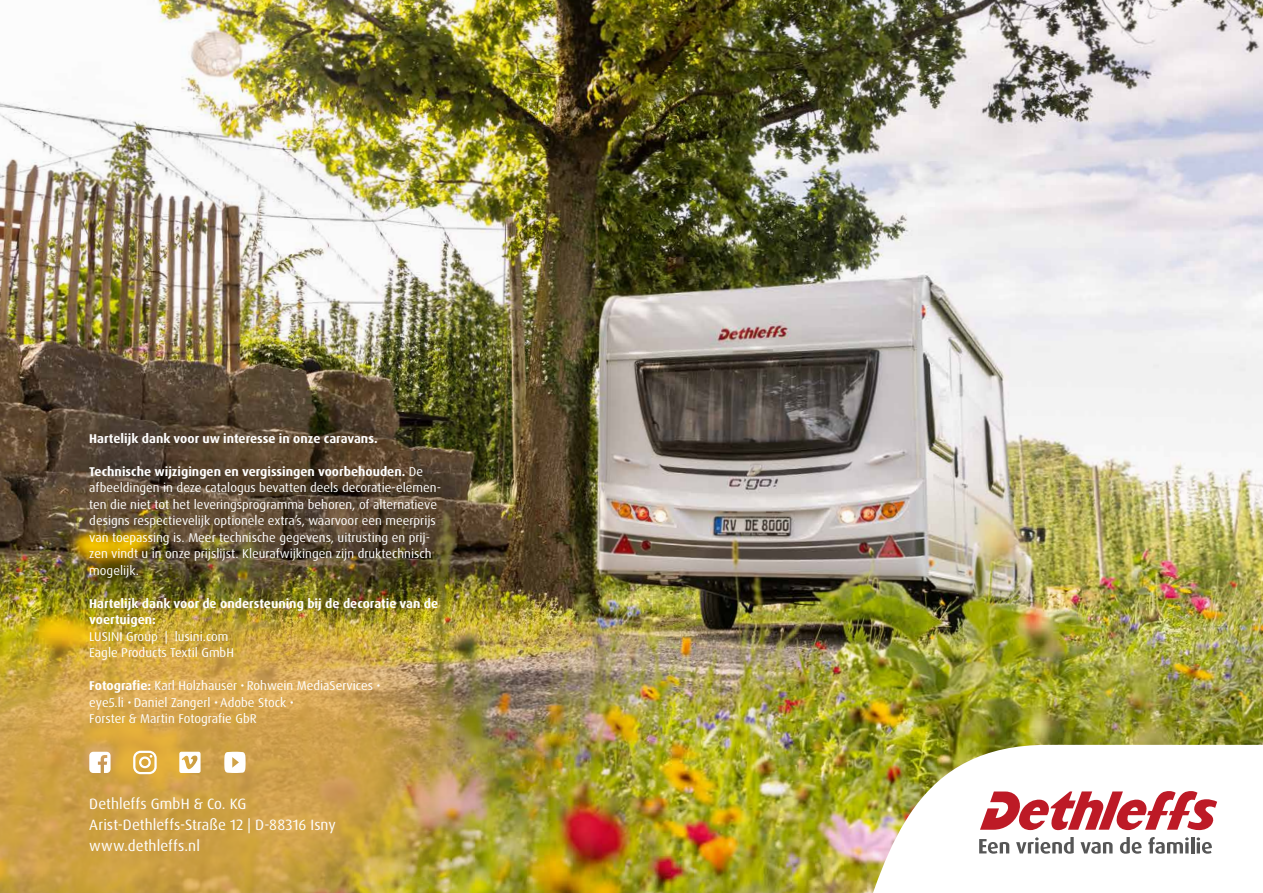
<style>
.page{position:relative;width:1263px;height:893px;background:#fff}
.page>*{position:absolute;margin:0;border:0;box-sizing:border-box;transform-origin:0 0}
.t1{font:15px/21px "Dax OT";letter-spacing:.005em;color:#fff}
.t2{font:12.75px/16.5px "Dax OT";color:#fff}
.t3{font:700 12.75px/16.5px "Dax OT";color:#fff}
.s1{font-weight:700}
</style>
<div class="page">
<img style="left:0;top:0;width:1263px;height:893px">
<img style="left:0;top:580px;width:513px;height:313px">
<svg style="left:89px;top:752px;width:22px;height:21px"></svg>
<svg style="left:179px;top:752px;width:22px;height:21px"></svg>
<svg style="left:224px;top:752px;width:22px;height:21px"></svg>
<div style="left:133px;top:751px;width:24px;height:23px;border:2px solid #fff;border-radius:6px"></div>
<div style="left:139px;top:756px;width:12px;height:12px;border:2px solid #fff;border-radius:50%"></div>
<svg style="left:853px;top:745px;width:410px;height:148px"></svg>
<svg style="left:979px;top:839px;width:30px;height:15px"></svg>
<svg style="left:1016px;top:837px;width:58px;height:17px"></svg>
<svg style="left:1080px;top:842px;width:32px;height:12px"></svg>
<svg style="left:1120px;top:837px;width:21px;height:17px"></svg>
<svg style="left:1148px;top:837px;width:41px;height:17px"></svg>
<hr style="left:1191px;top:837px;width:3px;height:16px;background:#565656">
<svg style="left:1196px;top:837px;width:16px;height:17px"></svg>
<svg style="left:980px;top:791px;width:237px;height:39px"></svg>
<p class="t3" style="left:89px;top:430px;width:290px">Hartelijk dank voor uw interesse in onze caravans.</p>
<p class="t2" style="left:89px;top:463px;width:353px"><span class="s1">Technische wijzigingen en vergissingen voorbehouden.</span> De afbeeldingen in deze catalogus bevatten deels decoratie-elemen&shy;ten die niet tot het leveringsprogramma behoren, of alternatieve designs respectievelijk optionele extra’s, waarvoor een meerprijs van toepassing is. Meer technische gegevens, uitrusting en prij&shy;zen vindt u in onze prijslijst. Kleurafwijkingen zijn druktechnisch mogelijk.</p>
<p class="t3" style="left:89px;top:595px;width:350px">Hartelijk dank voor de ondersteuning bij de decoratie van de voertuigen:</p>
<p class="t2" style="left:89px;top:628px;width:146px">LUSINI Group | lusini.com<br>Eagle Products Textil GmbH</p>
<p class="t2" style="left:89px;top:678px;width:293px"><span class="s1">Fotografie:</span> Karl Holzhauser • Rohwein MediaServices • eye5.li • Daniel Zangerl • Adobe Stock •<br>Forster &amp; Martin Fotografie GbR</p>
<p class="t1" style="left:89px;top:793px;width:248px">Dethleffs GmbH &amp; Co. KG<br>Arist-Dethleffs-Straße 12 | D-88316 Isny www.dethleffs.nl</p>
</div>
